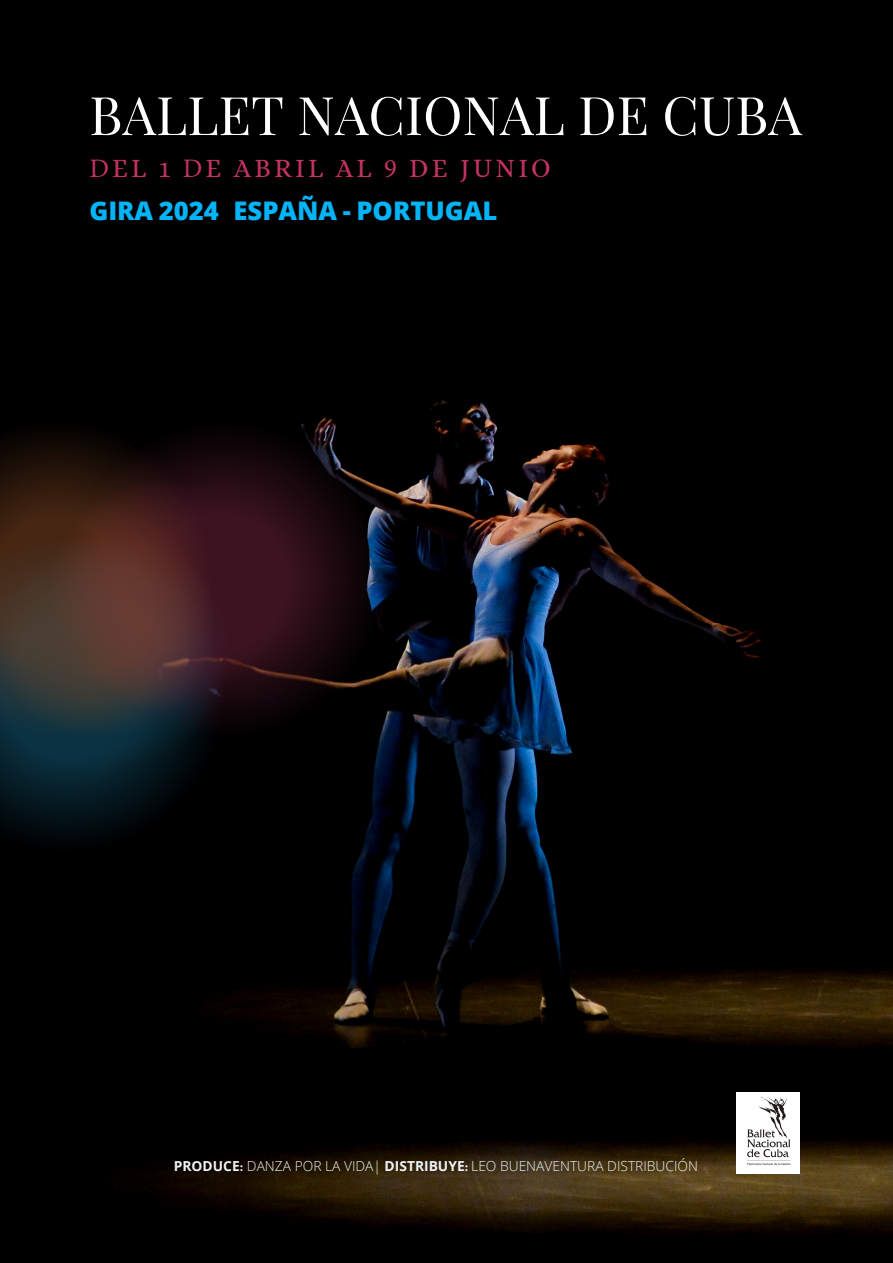
<style>
.page{position:relative;width:893px;height:1263px;background:#fff}
.page>*{position:absolute;margin:0;border:0;box-sizing:border-box;transform-origin:0 0}
.t1{font:53.18px "Playfair Display";color:#fff}
.t2{font:26.7px "Alice";letter-spacing:.12em;color:#c23263}
.t3{font:800 25.65px "Open Sans";color:#05b4f7}
.t4{font:300 13.8px "Open Sans";color:#edf3f6}
.s1{font-family:"Minion Pro"}
.s2{font-weight:700}
.s3{font-family:"Minion Pro";font-weight:700}
</style>
<div class="page">
<img style="left:0;top:0;width:893px;height:1263px">
<svg style="left:0;top:783px;width:239px;height:84px;background:#000406"></svg>
<svg style="left:1px;top:356px;width:445px;height:446px;background:#07070b"></svg>
<svg style="left:237px;top:433px;width:87px;height:324px;background:#18080d"></svg>
<svg style="left:0;top:396px;width:237px;height:119px;background:#0f0605"></svg>
<svg style="left:0;top:491px;width:232px;height:24px;background:#381a15"></svg>
<svg style="left:0;top:515px;width:316px;height:268px;background:#322224"></svg>
<img style="left:737px;top:1093px;width:62px;height:81px">
<h1 class="t1" style="left:89px;top:78px;width:714px">BALLET NACIONAL DE CUBA</h1>
<h2 class="t2" style="left:89px;top:153px;width:463px"><span class="s1">D</span>E L 1 <span class="s1">D</span>E ABR I L AL <span class="s1">9</span> DE J UN I O</h2>
<h3 class="t3" style="left:89px;top:192px;width:409px">GIRA 2024 ESPAÑA - PORTUGAL</h3>
<p class="t4" style="left:174px;top:1156px;width:525px"><span class="s2">PRODUCE</span><span class="s3">:</span> DANZA POR LA VIDA| <span class="s2">DISTRIBUYE</span><span class="s3">:</span> LEO BUENAVENTURA DISTRIBUCIÓN</p>
</div>
